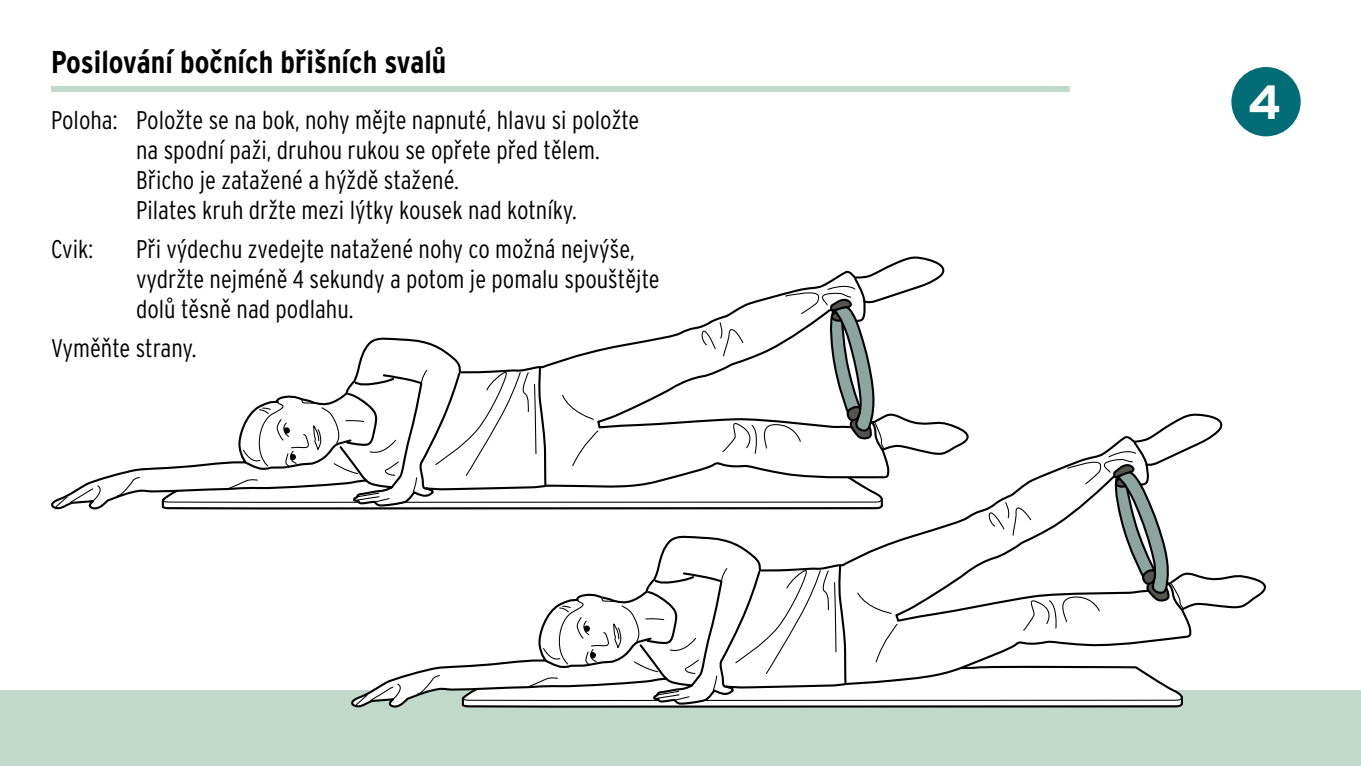
<style>
.page{position:relative;width:1361px;height:766px;background:#fff}
.page>*{position:absolute;margin:0;border:0;box-sizing:border-box;transform-origin:0 0}
.ID_M01_KREIS_SCHWARZ{font:700 48px "Interstate OT";color:#fff}
.id_headline_Übung_li{font:700 condensed 31.5px "Interstate OT";color:#000}
.ID_FLIESSTEXT{font:300 condensed 25.5px/30px "Interstate OT";color:#000}
</style>
<div class="page">
<div style="left:0;top:690px;width:1361px;height:75px;background:#c0d9ca"></div>
<svg style="left:55px;top:277px;width:1130px;height:430px"></svg>
<div style="left:1230px;top:66px;width:71px;height:71px;background:#006d76;border-radius:50%"></div>
<div style="left:1230px;top:65px;width:72px;height:73px;border:2px solid #fff;border-radius:50%"></div>
<div style="left:51px;top:86px;width:1018px;height:6px;background:#c0d9ca"></div>
<p class="id_headline_Übung_li" style="left:51px;top:43px;width:397px">Posilování bočních břišních svalů</p>
<p class="ID_FLIESSTEXT" style="left:136px;top:105px;width:505px;text-indent:-85px">Poloha: Položte se na bok, nohy mějte napnuté, hlavu si položte na spodní paži, druhou rukou se opřete před tělem.<br>Břicho je zatažené a hýždě stažené.<br>Pilates kruh držte mezi lýtky kousek nad kotníky.</p>
<p class="ID_FLIESSTEXT" style="left:51px;top:234px;width:44px">Cvik:</p>
<p class="ID_FLIESSTEXT" style="left:136px;top:234px;width:525px">Při výdechu zvedejte natažené nohy co možná nejvýše, vydržte nejméně 4 sekundy a potom je pomalu spouštějte dolů těsně nad podlahu.</p>
<p class="ID_FLIESSTEXT" style="left:51px;top:332px;width:147px">Vyměňte strany.</p>
<p class="ID_M01_KREIS_SCHWARZ" style="left:1247px;top:72px;width:35px">4</p>
</div>
